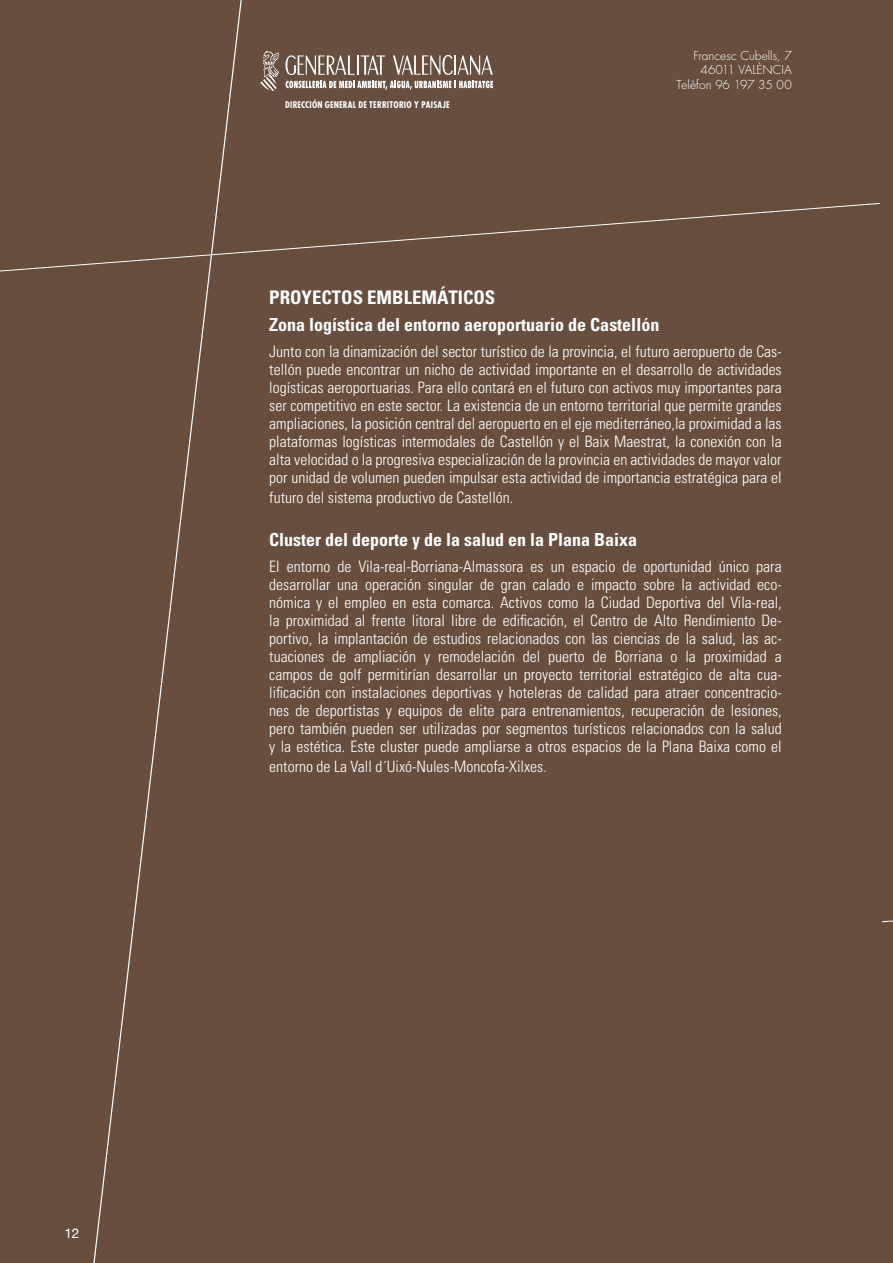
<style>
.page{position:relative;width:893px;height:1263px;background:#674e3f}
.page>*{position:absolute;margin:0;border:0;box-sizing:border-box;transform-origin:0 0}
._02_Areas_TXT_2_tabu{font:700 condensed 18.75px "Univers";color:#fff}
._02_Areas_TXT_2_tabu-2{font:700 condensed 18px "Univers";color:#fff}
._02_Areas_Subtitulo{font:700 condensed 18px "Univers";color:#fff}
._02_Areas_TXT{font:300 condensed 15.75px/18px "Univers";color:#fff;text-align:justify}
.t1{font:13.5px "Helvetica Neue";color:#fff}
.t2{font:300 12px/14.4px "Futura";letter-spacing:.005em;color:#fff;text-align:right}
.t3{font:700 condensed 9px "Futura";letter-spacing:.025em;color:#fff}
</style>
<div class="page">
<svg style="left:93px;top:0;width:149px;height:1263px"></svg>
<svg style="left:0;top:202px;width:880px;height:71px"></svg>
<svg style="left:260px;top:51px;width:19px;height:40px"></svg>
<svg style="left:285px;top:55px;width:208px;height:35px"></svg>
<svg style="left:882px;top:920px;width:11px;height:3px"></svg>
<p class="t1" style="left:64px;top:1225px;width:17px">12</p>
<p class="t3" style="left:285px;top:99px;width:166px">DIRECCIÓN GENERAL DE TERRITORIO Y PAISAJE</p>
<p class="t2" style="left:677px;top:49px;width:117px">Francesc Cubells, 7<br>46011 Valènc ia<br>Telèfon 96 197 35 00</p>
<p class="_02_Areas_TXT_2_tabu" style="left:269px;top:286px;width:226px">PROYECTOS EMBLEMÁTICOS</p>
<p class="_02_Areas_TXT_2_tabu-2" style="left:269px;top:313px;width:391px">Zona logística del entorno aeroportuario de Castellón</p>
<p class="_02_Areas_TXT" style="left:269px;top:343px;width:514px">Junto con la dinamización del sector turístico de la provincia, el futuro aeropuerto de Cas&shy;tellón puede encontrar un nicho de actividad importante en el desarrollo de actividades logísticas aeroportuarias. Para ello contará en el futuro con activos muy importantes para ser competitivo en este sector. La existencia de un entorno territorial que permite grandes ampliaciones, la posición central del aeropuerto en el eje mediterráneo,la proximidad a las plataformas logísticas intermodales de Castellón y el Baix Maestrat, la conexión con la alta velocidad o la progresiva especialización de la provincia en actividades de mayor valor por unidad de volumen pueden impulsar esta actividad de importancia estratégica para el</p>
<p class="_02_Areas_TXT" style="left:269px;top:488px;width:245px">futuro del sistema productivo de Castellón.</p>
<p class="_02_Areas_Subtitulo" style="left:269px;top:528px;width:369px">Cluster del deporte y de la salud en la Plana Baixa</p>
<p class="_02_Areas_TXT" style="left:269px;top:558px;width:514px">El entorno de Vila-real-Borriana-Almassora es un espacio de oportunidad único para desarrollar una operación singular de gran calado e impacto sobre la actividad eco&shy;nómica y el empleo en esta comarca. Activos como la Ciudad Deportiva del Vila-real, la proximidad al frente litoral libre de edificación, el Centro de Alto Rendimiento De&shy;portivo, la implantación de estudios relacionados con las ciencias de la salud, las ac&shy;tuaciones de ampliación y remodelación del puerto de Borriana o la proximidad a campos de golf permitirían desarrollar un proyecto territorial estratégico de alta cua&shy;lificación con instalaciones deportivas y hoteleras de calidad para atraer concentracio&shy;nes de deportistas y equipos de elite para entrenamientos, recuperación de lesiones, pero también pueden ser utilizadas por segmentos turísticos relacionados con la salud y la estética. Este cluster puede ampliarse a otros espacios de la Plana Baixa como el</p>
<p class="_02_Areas_TXT" style="left:269px;top:757px;width:279px">entorno de La Vall d´Uixó-Nules-Moncofa-Xilxes.</p>
</div>
